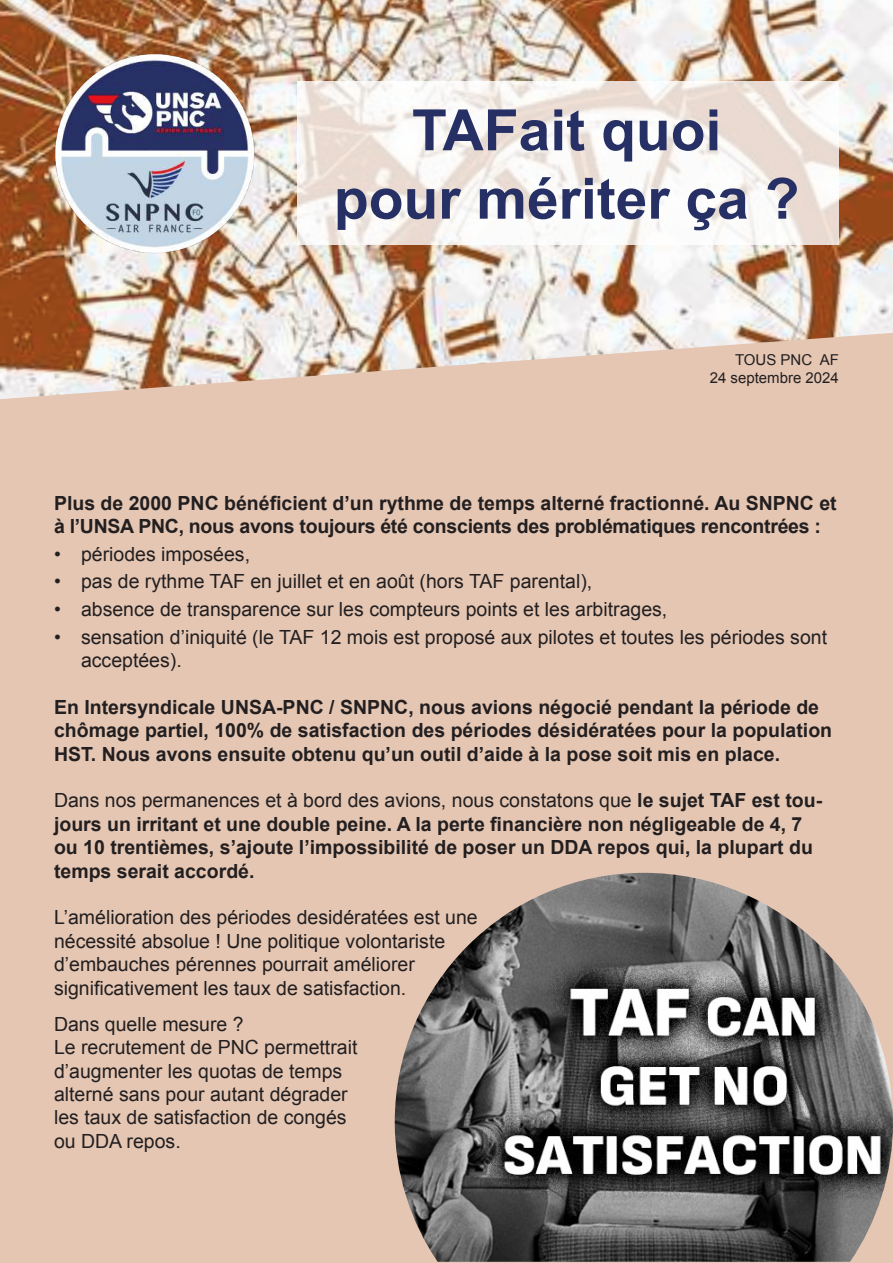
<style>
.page{position:relative;width:893px;height:1263px;background:#fff}
.page>*{position:absolute;margin:0;border:0;box-sizing:border-box;transform-origin:0 0}
.t1{font:700 57px/68.4px "Arial";color:#263065;text-align:center}
.t2{font:700 19.5px/23.4px "Arial";color:#231f20}
.t3{font:19.5px/23.4px "Arial";color:#231f20}
.t4{font:15px/18px "Arial";color:#231f20;text-align:right}
.s1{font-weight:400}
</style>
<div class="page">
<div style="left:0;top:319px;width:893px;height:944px;background:#e4c6b3"></div>
<img style="left:395px;top:873px;width:498px;height:389px">
<img style="left:0;top:0;width:893px;height:399px">
<img style="left:51px;top:50px;width:207px;height:207px">
<svg style="left:298px;top:81px;width:541px;height:163px"></svg>
<h1 class="t1" style="left:334px;top:98px;width:467px">TAFait quoi<br>pour mériter ça ?</h1>
<p class="t4" style="left:710px;top:350px;width:131px">TOUS PNC AF<br>24 septembre 2024</p>
<p class="t2" style="left:54px;top:492px;width:784px">Plus de 2000 PNC bénéficient d’un rythme de temps alterné fractionné. Au SNPNC et à l’UNSA PNC, nous avons toujours été conscients des problématiques rencontrées :</p>
<p class="t3" style="left:54px;top:542px;width:198px">• périodes imposées,</p>
<p class="t3" style="left:54px;top:570px;width:540px">• pas de rythme TAF en juillet et en août (hors TAF parental),</p>
<p class="t3" style="left:54px;top:598px;width:615px">• absence de transparence sur les compteurs points et les arbitrages,</p>
<p class="t3" style="left:81px;top:625px;width:748px;text-indent:-27px">• sensation d’iniquité (le TAF 12 mois est proposé aux pilotes et toutes les périodes sont acceptées).</p>
<p class="t2" style="left:54px;top:696px;width:780px">En Intersyndicale UNSA-PNC / SNPNC, nous avions négocié pendant la période de chômage partiel, 100% de satisfaction des périodes désidératées pour la population<br>HST. Nous avons ensuite obtenu qu’un outil d’aide à la pose soit mis en place.</p>
<p class="t2" style="left:54px;top:789px;width:770px"><span class="s1">Dans nos permanences et à bord des avions, nous constatons que</span> le sujet TAF est tou&shy;jours un irritant et une double peine. A la perte financière non négligeable de 4, 7 ou 10 trentièmes, s’ajoute l’impossibilité de poser un DDA repos qui, la plupart du temps serait accordé.</p>
<p class="t3" style="left:54px;top:906px;width:425px">L’amélioration des périodes desidératées est une nécessité absolue ! Une politique volontariste d’embauches pérennes pourrait améliorer significativement les taux de satisfaction.</p>
<p class="t3" style="left:54px;top:1012px;width:305px">Dans quelle mesure ?<br>Le recrutement de PNC permettrait d’augmenter les quotas de temps alterné sans pour autant dégrader les taux de satisfaction de congés ou DDA repos.</p>
</div>
